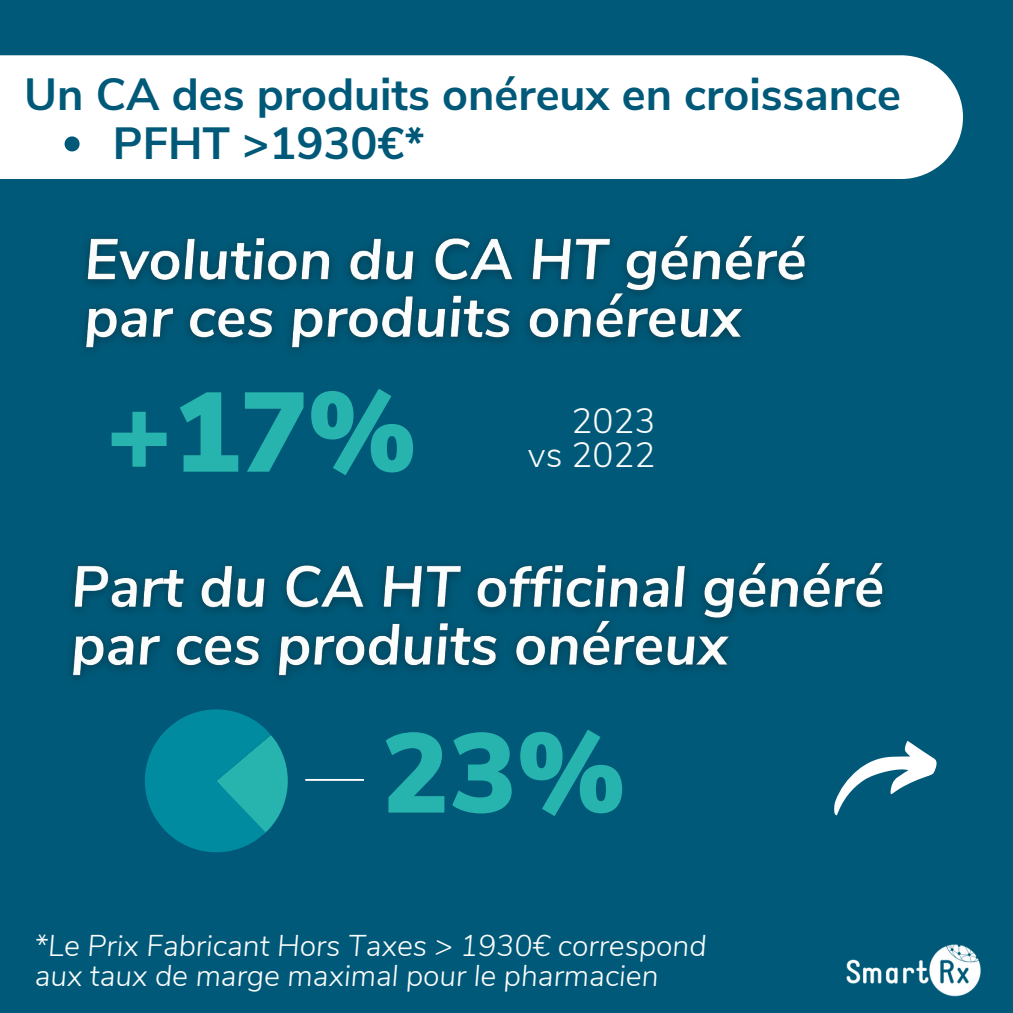
<style>
.page{position:relative;width:1013px;height:1013px;background:#fff}
.page>*{position:absolute;margin:0;border:0;box-sizing:border-box;transform-origin:0 0}
.t1{font:900 112.5px "Nunito Sans";color:#27b4ae}
.t2{font:700 45px/48.8px "Nunito Sans";color:#005978}
.t3{font:300 35px/34.8px "Nunito Sans";color:#fbfcfc;text-align:right}
.t4{font:italic 300 30px/30px "Nunito Sans";color:#fbfcfc}
</style>
<div class="page">
<div style="left:0;top:0;width:1012px;height:1012px;background:#005978"></div>
<img style="left:846px;top:944px;width:135px;height:53px">
<div style="left:0;top:55px;width:962px;height:124px;background:#fff"></div>
<svg style="left:65px;top:136px;width:15px;height:15px"></svg>
<img style="left:71px;top:562px;width:813px;height:116px">
<svg style="left:145px;top:709px;width:143px;height:144px"></svg>
<hr style="left:305px;top:779px;width:59px;height:1px;background:#fff">
<img style="left:84px;top:235px;width:722px;height:115px">
<svg style="left:834px;top:741px;width:102px;height:74px"></svg>
<h2 class="t2" style="left:113px;top:68px;width:789px;text-indent:-89px">Un CA des produits onéreux en croissance<br>PFHT &gt;1930€*</h2>
<h1 class="t1" style="left:105px;top:350px;width:312px">+17%</h1>
<p class="t3" style="left:528px;top:401px;width:129px">2023<br>vs 2022</p>
<h1 class="t1" style="left:382px;top:690px;width:245px">23%</h1>
<p class="t4" style="left:35px;top:928px;width:673px">*Le Prix Fabricant Hors Taxes &gt; 1930€ correspond aux taux de marge maximal pour le pharmacien</p>
</div>
